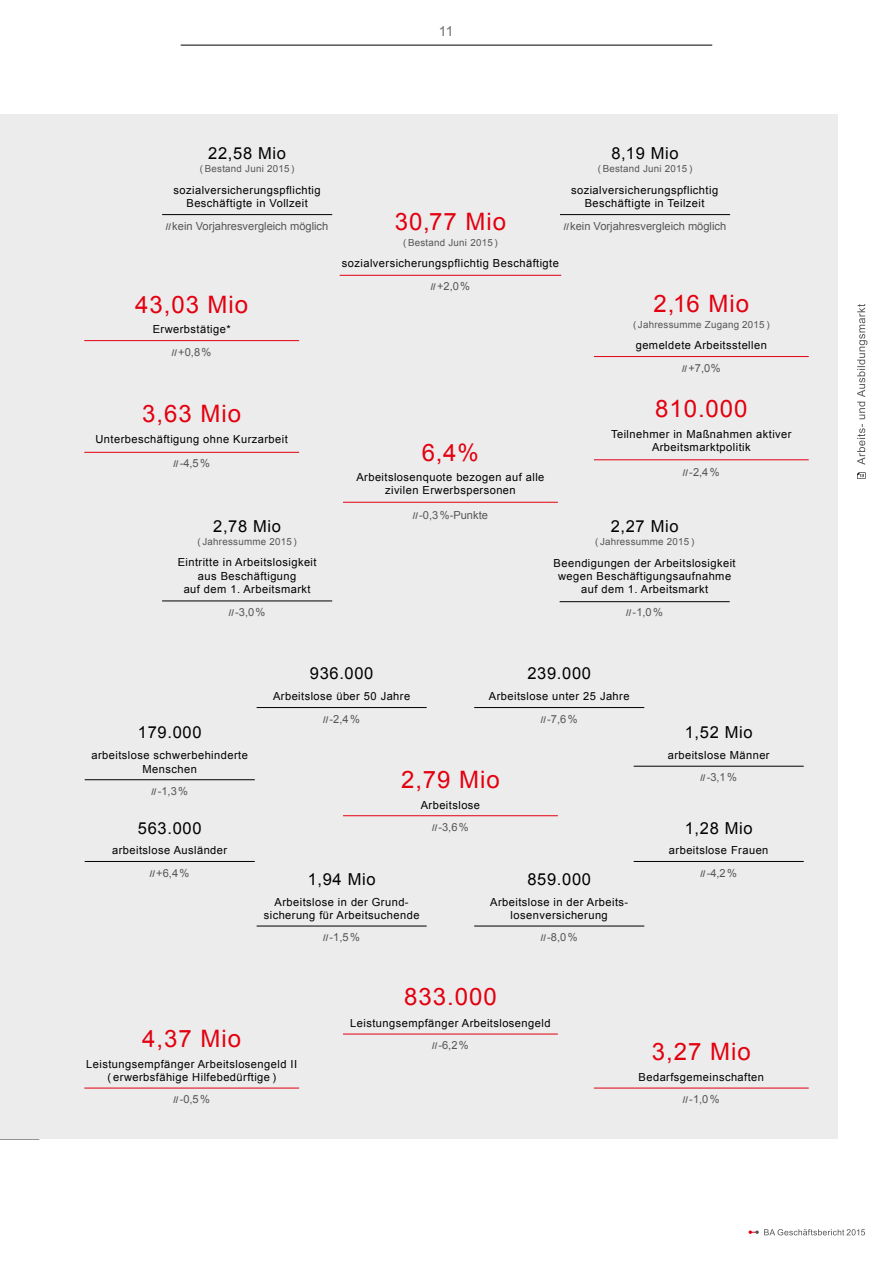
<style>
.page{position:relative;width:893px;height:1263px;background:#fff}
.page>*{position:absolute;margin:0;border:0;box-sizing:border-box;transform-origin:0 0}
.t1{font:24px "Arial";letter-spacing:.04em;color:#e3000f}
.t2{font:16.5px "Arial";letter-spacing:.04em;color:#000}
.t3{font:13.8px "Arial";color:#6f6f6e}
.t4{font:11.1px/13.4px "Arial";letter-spacing:.04em;color:#000;text-align:center}
.t5{font:11.1px "Arial";color:#565656}
.t6{font:9.75px "Arial";letter-spacing:.025em;color:#565656}
.s1{font-weight:700;font-size:9.3px}
</style>
<div class="page">
<hr style="left:181px;top:45px;width:531px;height:1px;background:#000">
<hr style="left:0;top:1139px;width:39px;height:1px;background:#000">
<svg style="left:749px;top:1229px;width:116px;height:6px"></svg>
<div style="left:0;top:115px;width:838px;height:1024px;background:#ececed"></div>
<hr style="left:594px;top:356px;width:215px;height:1px;background:#e3000f">
<hr style="left:594px;top:459px;width:215px;height:1px;background:#e3000f">
<hr style="left:594px;top:1088px;width:215px;height:1px;background:#e3000f">
<hr style="left:343px;top:1034px;width:215px;height:1px;background:#e3000f">
<hr style="left:84px;top:452px;width:215px;height:1px;background:#e3000f">
<hr style="left:84px;top:340px;width:215px;height:1px;background:#e3000f">
<hr style="left:343px;top:502px;width:215px;height:1px;background:#e3000f">
<hr style="left:634px;top:861px;width:170px;height:1px;background:#000">
<hr style="left:85px;top:861px;width:170px;height:1px;background:#000">
<hr style="left:634px;top:766px;width:170px;height:1px;background:#000">
<hr style="left:474px;top:707px;width:170px;height:1px;background:#000">
<hr style="left:257px;top:707px;width:170px;height:1px;background:#000">
<hr style="left:257px;top:926px;width:170px;height:1px;background:#000">
<hr style="left:474px;top:926px;width:170px;height:1px;background:#000">
<hr style="left:343px;top:815px;width:215px;height:1px;background:#e3000f">
<hr style="left:85px;top:779px;width:170px;height:1px;background:#000">
<hr style="left:340px;top:275px;width:221px;height:1px;background:#e3000f">
<hr style="left:162px;top:214px;width:170px;height:1px;background:#000">
<hr style="left:560px;top:214px;width:170px;height:1px;background:#000">
<hr style="left:84px;top:1088px;width:215px;height:1px;background:#e3000f">
<hr style="left:560px;top:601px;width:170px;height:1px;background:#000">
<hr style="left:162px;top:601px;width:170px;height:1px;background:#000">
<svg style="left:857px;top:304px;width:10px;height:161px"></svg>
<svg style="left:857px;top:472px;width:8px;height:7px"></svg>
<p class="t3" style="left:439px;top:23px;width:16px">11</p>
<p class="t2" style="left:208px;top:142px;width:79px">22,58 Mio</p>
<p class="t4" style="left:174px;top:183px;width:149px">sozialversicherungspflichtig<br>Beschäftigte in Vollzeit</p>
<p class="t5" style="left:166px;top:218px;width:164px"><span class="s1">//</span>kein Vorjahresvergleich möglich</p>
<p class="t6" style="left:200px;top:162px;width:96px">( Bestand Juni 2015 )</p>
<p class="t1" style="left:135px;top:289px;width:115px">43,03 Mio</p>
<p class="t4" style="left:153px;top:323px;width:79px">Erwerbstätige*</p>
<p class="t5" style="left:172px;top:344px;width:41px"><span class="s1">//</span>+0,8%</p>
<p class="t1" style="left:142px;top:398px;width:100px">3,63 Mio</p>
<p class="t4" style="left:96px;top:432px;width:194px">Unterbeschäftigung ohne Kurzarbeit</p>
<p class="t5" style="left:173px;top:456px;width:38px"><span class="s1">//</span>-4,5%</p>
<p class="t2" style="left:213px;top:515px;width:69px">2,78 Mio</p>
<p class="t4" style="left:178px;top:556px;width:140px">Eintritte in Arbeitslosigkeit aus Beschäftigung<br>auf dem 1. Arbeitsmarkt</p>
<p class="t5" style="left:229px;top:605px;width:38px"><span class="s1">//</span>-3,0%</p>
<p class="t6" style="left:198px;top:535px;width:101px">( Jahressumme 2015 )</p>
<p class="t2" style="left:611px;top:142px;width:69px">8,19 Mio</p>
<p class="t6" style="left:598px;top:162px;width:96px">( Bestand Juni 2015 )</p>
<p class="t4" style="left:571px;top:183px;width:149px">sozialversicherungspflichtig<br>Beschäftigte in Teilzeit</p>
<p class="t1" style="left:395px;top:206px;width:113px">30,77 Mio</p>
<p class="t6" style="left:403px;top:237px;width:96px">( Bestand Juni 2015 )</p>
<p class="t5" style="left:431px;top:279px;width:41px"><span class="s1">//</span>+2,0%</p>
<p class="t5" style="left:564px;top:218px;width:164px"><span class="s1">//</span>kein Vorjahresvergleich möglich</p>
<p class="t4" style="left:342px;top:257px;width:219px">sozialversicherungspflichtig Beschäftigte</p>
<p class="t1" style="left:422px;top:436px;width:59px">6,4%</p>
<p class="t4" style="left:356px;top:471px;width:190px">Arbeitslosenquote bezogen auf alle zivilen Erwerbspersonen</p>
<p class="t5" style="left:413px;top:508px;width:76px"><span class="s1">//</span>-0,3%-Punkte</p>
<p class="t1" style="left:654px;top:288px;width:97px">2,16 Mio</p>
<p class="t6" style="left:633px;top:318px;width:138px">( Jahressumme Zugang 2015 )</p>
<p class="t5" style="left:682px;top:360px;width:40px"><span class="s1">//</span>+7,0%</p>
<p class="t1" style="left:655px;top:393px;width:94px">810.000</p>
<p class="t4" style="left:611px;top:427px;width:182px">Teilnehmer in Maßnahmen aktiver<br>Arbeitsmarktpolitik</p>
<p class="t5" style="left:683px;top:465px;width:38px"><span class="s1">//</span>-2,4%</p>
<p class="t4" style="left:636px;top:339px;width:133px">gemeldete Arbeitsstellen</p>
<p class="t2" style="left:611px;top:515px;width:69px">2,27 Mio</p>
<p class="t4" style="left:554px;top:556px;width:184px">Beendigungen der Arbeitslosigkeit</p>
<p class="t4" style="left:558px;top:570px;width:175px">wegen Beschäftigungsaufnahme</p>
<p class="t4" style="left:581px;top:583px;width:128px">auf dem 1. Arbeitsmarkt</p>
<p class="t5" style="left:626px;top:605px;width:38px"><span class="s1">//</span>-1,0%</p>
<p class="t6" style="left:595px;top:535px;width:101px">( Jahressumme 2015 )</p>
<p class="t2" style="left:138px;top:721px;width:65px">179.000</p>
<p class="t4" style="left:92px;top:749px;width:158px">arbeitslose schwerbehinderte</p>
<p class="t4" style="left:143px;top:762px;width:56px">Menschen</p>
<p class="t5" style="left:151px;top:784px;width:38px"><span class="s1">//</span>-1,3%</p>
<p class="t2" style="left:138px;top:817px;width:65px">563.000</p>
<p class="t4" style="left:112px;top:844px;width:116px">arbeitslose Ausländer</p>
<p class="t5" style="left:150px;top:865px;width:41px"><span class="s1">//</span>+6,4%</p>
<p class="t2" style="left:310px;top:662px;width:65px">936.000</p>
<p class="t4" style="left:273px;top:690px;width:139px">Arbeitslose über 50 Jahre</p>
<p class="t5" style="left:323px;top:711px;width:38px"><span class="s1">//</span>-2,4%</p>
<p class="t2" style="left:527px;top:662px;width:65px">239.000</p>
<p class="t4" style="left:489px;top:690px;width:142px">Arbeitslose unter 25 Jahre</p>
<p class="t5" style="left:541px;top:711px;width:38px"><span class="s1">//</span>-7,6%</p>
<p class="t1" style="left:401px;top:764px;width:100px">2,79 Mio</p>
<p class="t4" style="left:421px;top:798px;width:61px">Arbeitslose</p>
<p class="t5" style="left:432px;top:820px;width:38px"><span class="s1">//</span>-3,6%</p>
<p class="t2" style="left:308px;top:868px;width:69px">1,94 Mio</p>
<p class="t4" style="left:264px;top:895px;width:157px">Arbeitslose in der Grund&shy;sicherung für Arbeitsuchende</p>
<p class="t5" style="left:323px;top:930px;width:38px"><span class="s1">//</span>-1,5%</p>
<p class="t2" style="left:527px;top:868px;width:65px">859.000</p>
<p class="t4" style="left:490px;top:895px;width:140px">Arbeitslose in der Arbeits-</p>
<p class="t4" style="left:511px;top:908px;width:99px">losenversicherung</p>
<p class="t5" style="left:541px;top:930px;width:38px"><span class="s1">//</span>-8,0%</p>
<p class="t2" style="left:685px;top:721px;width:69px">1,52 Mio</p>
<p class="t4" style="left:668px;top:748px;width:103px">arbeitslose Männer</p>
<p class="t5" style="left:700px;top:770px;width:38px"><span class="s1">//</span>-3,1%</p>
<p class="t2" style="left:685px;top:817px;width:69px">1,28 Mio</p>
<p class="t4" style="left:669px;top:844px;width:101px">arbeitslose Frauen</p>
<p class="t5" style="left:700px;top:865px;width:38px"><span class="s1">//</span>-4,2%</p>
<p class="t1" style="left:142px;top:1023px;width:100px">4,37 Mio</p>
<p class="t4" style="left:86px;top:1057px;width:212px">Leistungsempfänger Arbeitslosengeld II ( erwerbsfähige Hilfebedürftige )</p>
<p class="t5" style="left:173px;top:1092px;width:38px"><span class="s1">//</span>-0,5%</p>
<p class="t1" style="left:404px;top:981px;width:94px">833.000</p>
<p class="t4" style="left:350px;top:1016px;width:202px">Leistungsempfänger Arbeitslosengeld</p>
<p class="t5" style="left:432px;top:1038px;width:38px"><span class="s1">//</span>-6,2%</p>
<p class="t1" style="left:652px;top:1036px;width:100px">3,27 Mio</p>
<p class="t4" style="left:639px;top:1070px;width:127px">Bedarfsgemeinschaften</p>
<p class="t5" style="left:683px;top:1092px;width:38px"><span class="s1">//</span>-1,0%</p>
</div>
